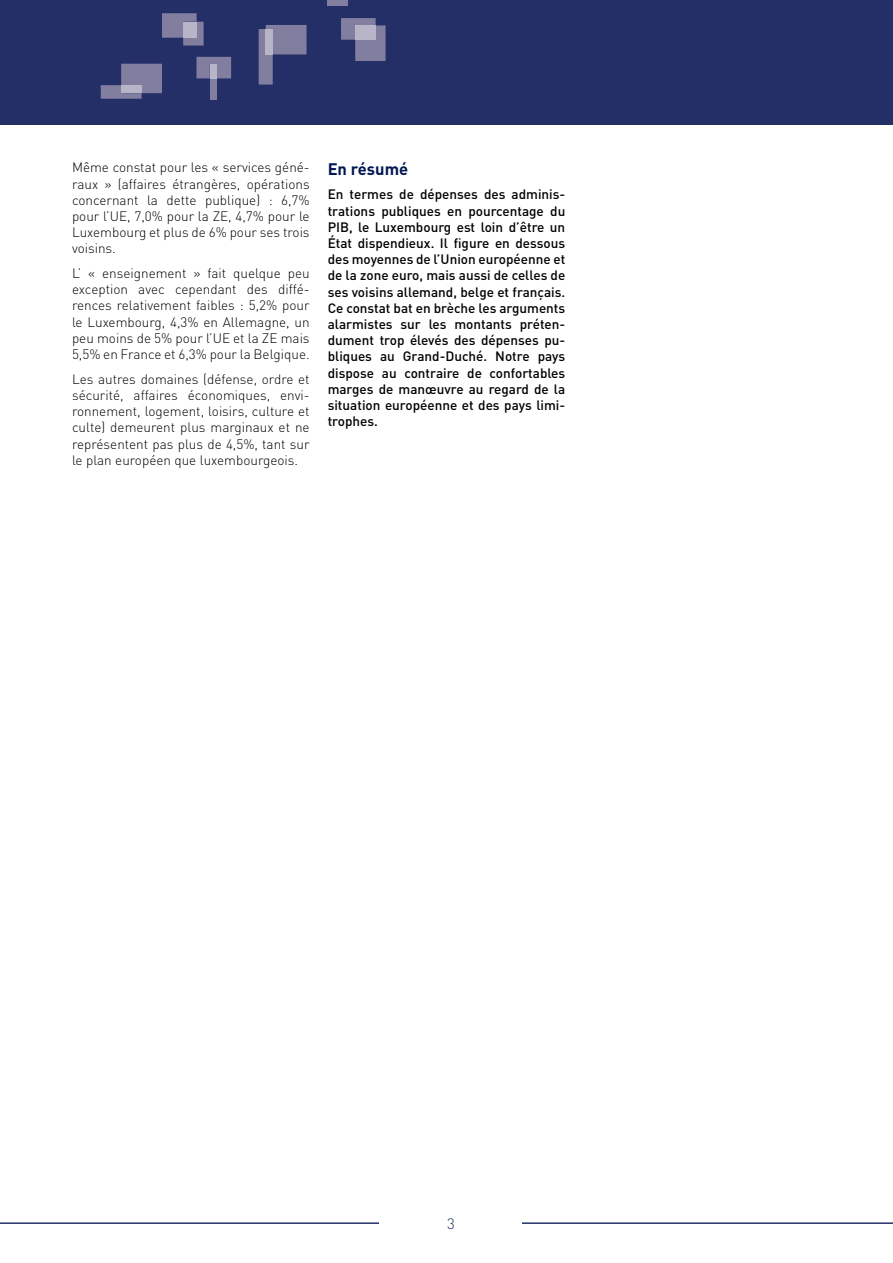
<style>
.page{position:relative;width:893px;height:1263px;background:#fff}
.page>*{position:absolute;margin:0;border:0;box-sizing:border-box;transform-origin:0 0}
.t1{font:700 16.5px "DIN Pro";color:#001652}
.t2{font:300 15px "DIN Pro";color:#232f66}
.t3{font:300 13.5px/16.2px "DIN Pro";color:#000;text-align:justify}
.t4{font:500 13.5px/16.2px "DIN Pro";color:#000;text-align:justify}
</style>
<div class="page">
<hr style="left:0;top:1222px;width:893px;height:2px;background:#232f66">
<div style="left:380px;top:1217px;width:142px;height:46px;background:#fff"></div>
<div style="left:0;top:0;width:893px;height:125px;background:#242f67"></div>
<div style="left:328px;top:0;width:20px;height:5px;background:#827ea0"></div>
<svg style="left:341px;top:18px;width:45px;height:43px"></svg>
<div style="left:355px;top:25px;width:21px;height:15px;background:#b8b5c8"></div>
<svg style="left:162px;top:13px;width:42px;height:33px"></svg>
<div style="left:183px;top:22px;width:14px;height:16px;background:#b8b5c8"></div>
<div style="left:210px;top:78px;width:6px;height:22px;background:#827ea0"></div>
<svg style="left:196px;top:57px;width:35px;height:21px"></svg>
<div style="left:210px;top:64px;width:6px;height:14px;background:#b8b5c8"></div>
<svg style="left:101px;top:64px;width:61px;height:35px"></svg>
<div style="left:121px;top:85px;width:21px;height:8px;background:#b8b5c8"></div>
<svg style="left:259px;top:25px;width:48px;height:60px"></svg>
<div style="left:266px;top:29px;width:7px;height:25px;background:#b8b5c8"></div>
<p class="t3" style="left:72px;top:159px;width:239px">Même constat pour les « services géné&shy;raux » (affaires étrangères, opérations concernant la dette publique) : 6,7% pour l’UE, 7,0% pour la ZE, 4,7% pour le Luxembourg et plus de 6% pour ses trois voisins.</p>
<p class="t3" style="left:72px;top:264px;width:239px">L’ « enseignement » fait quelque peu exception avec cependant des diffé&shy;rences relativement faibles : 5,2% pour le Luxembourg, 4,3% en Allemagne, un peu moins de 5% pour l’UE et la ZE mais 5,5% en France et 6,3% pour la Belgique.</p>
<p class="t3" style="left:72px;top:370px;width:239px">Les autres domaines (défense, ordre et sécurité, affaires économiques, envi&shy;ronnement, logement, loisirs, culture et culte) demeurent plus marginaux et ne représentent pas plus de 4,5%, tant sur le plan européen que luxembourgeois.</p>
<p class="t1" style="left:328px;top:157px;width:82px">En résumé</p>
<p class="t4" style="left:328px;top:186px;width:239px">En termes de dépenses des adminis&shy;trations publiques en pourcentage du PIB, le Luxembourg est loin d’être un État dispendieux. Il figure en dessous des moyennes de l’Union européenne et de la zone euro, mais aussi de celles de ses voisins allemand, belge et français.<br>Ce constat bat en brèche les arguments alarmistes sur les montants préten&shy;dument trop élevés des dépenses pu&shy;bliques au Grand-Duché. Notre pays dispose au contraire de confortables marges de manœuvre au regard de la situation européenne et des pays limi&shy;trophes.</p>
<p class="t2" style="left:447px;top:1213px;width:9px">3</p>
</div>
